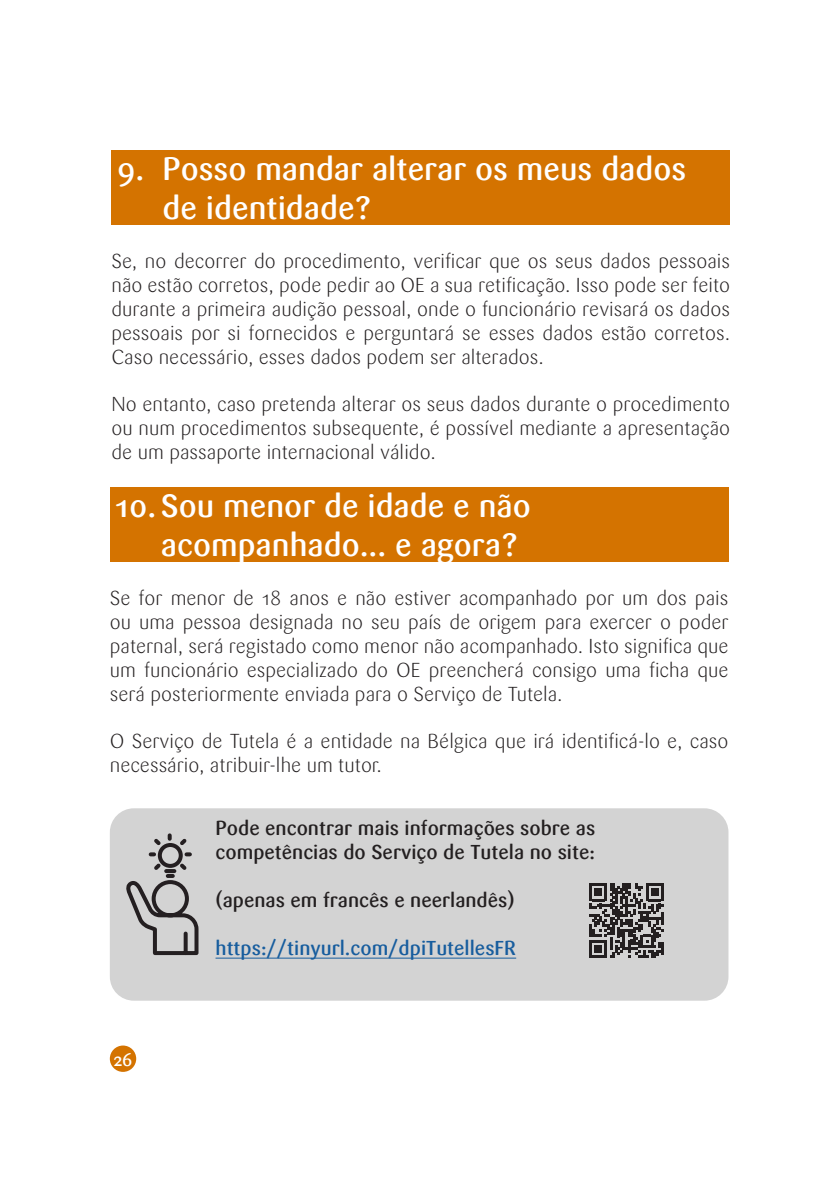
<style>
.page{position:relative;width:840px;height:1191px;background:#fff}
.page>*{position:absolute;margin:0;border:0;box-sizing:border-box;transform-origin:0 0}
.t1{font:500 32px/38.4px "Sari";color:#fff}
.Corps_de_texte{font:300 20px/24px "Sari";color:#231f20;text-align:justify}
.Style_de_paragraphe_1{font:500 20px/24px "Sari";color:#231f20}
.Lien2{font:500 20px "Sari";color:#175d9e}
.t2{font:500 18px "Sari";color:#fff}
</style>
<div class="page">
<div style="left:110px;top:1045px;width:26px;height:26px;background:#d47300;border-radius:50%"></div>
<div style="left:111px;top:150px;width:618px;height:74px;background:#d47300"></div>
<div style="left:110px;top:487px;width:618px;height:74px;background:#d47300"></div>
<div style="left:110px;top:808px;width:618px;height:192px;background:#d3d3d3;border-radius:24px"></div>
<hr style="left:215px;top:957px;width:301px;height:1px;background:#175d9e">
<svg style="left:127px;top:833px;width:72px;height:123px"></svg>
<svg style="left:589px;top:883px;width:74px;height:74px"></svg>
<p class="t1" style="left:162px;top:150px;width:525px;text-indent:-45px">9. Posso mandar alterar os meus dados de identidade?</p>
<p class="Corps_de_texte" style="left:111px;top:249px;width:619px">Se, no decorrer do procedimento, verificar que os seus dados pessoais não estão corretos, pode pedir ao OE a sua retificação. Isso pode ser feito durante a primeira audição pessoal, onde o funcionário revisará os dados pessoais por si fornecidos e perguntará se esses dados estão corretos.<br>Caso necessário, esses dados podem ser alterados.</p>
<p class="Corps_de_texte" style="left:111px;top:392px;width:620px">No entanto, caso pretenda alterar os seus dados durante o procedimento ou num procedimentos subsequente, é possível mediante a apresentação de um passaporte internacional válido.</p>
<p class="t1" style="left:161px;top:487px;width:371px;text-indent:-45px">10. Sou menor de idade e não acompanhado... e agora?</p>
<p class="Corps_de_texte" style="left:110px;top:586px;width:619px">Se for menor de 18 anos e não estiver acompanhado por um dos pais ou uma pessoa designada no seu país de origem para exercer o poder paternal, será registado como menor não acompanhado. Isto significa que um funcionário especializado do OE preencherá consigo uma ficha que será posteriormente enviada para o Serviço de Tutela.</p>
<p class="Corps_de_texte" style="left:110px;top:729px;width:620px">O Serviço de Tutela é a entidade na Bélgica que irá identificá-lo e, caso necessário, atribuir-lhe um tutor.</p>
<p class="t2" style="left:113px;top:1048px;width:21px">26</p>
<p class="Style_de_paragraphe_1" style="left:215px;top:816px;width:381px">Pode encontrar mais informações sobre as competências do Serviço de Tutela no site:</p>
<p class="Style_de_paragraphe_1" style="left:215px;top:888px;width:300px">(apenas em francês e neerlandês)</p>
<p class="Lien2" style="left:215px;top:936px;width:302px">https://tinyurl.com/dpiTutellesFR</p>
</div>
